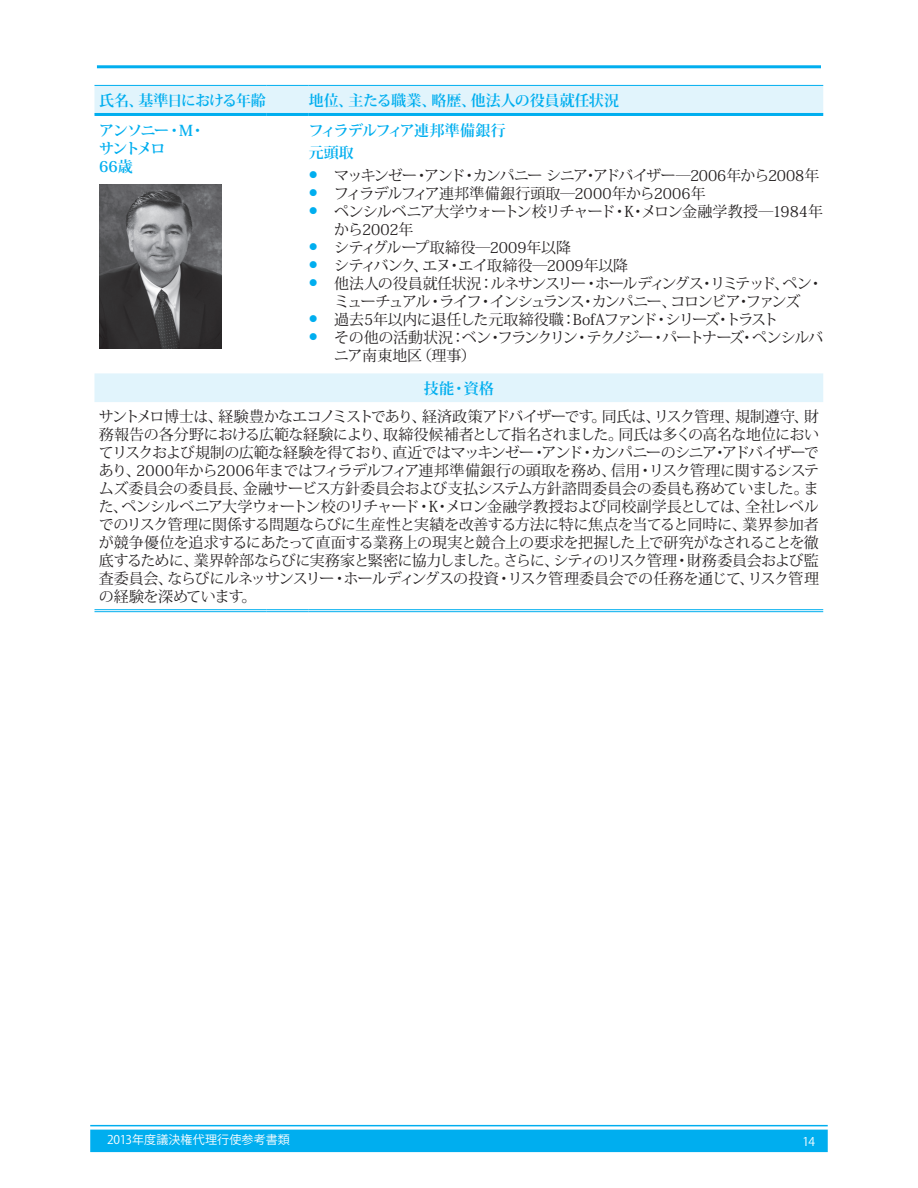
<style>
.page{position:relative;width:918px;height:1188px;background:#fff}
.page>*{position:absolute;margin:0;border:0;box-sizing:border-box;transform-origin:0 0}
.t1{font:15px/18px "Koz Min Pro";letter-spacing:-.045em;color:#231f20}
.t2{font:15px/18px "Koz Min Pro";letter-spacing:-.09em;color:#231f20;text-align:center}
.t3{font:15px "Koz Min Pro";letter-spacing:-.075em;color:#231f20}
.t4{font:15px "Koz Min Pro";letter-spacing:-.01em;color:#231f20}
.t5{font:700 15px "Koz Min Pro";letter-spacing:-.005em;color:#00aeef}
.t6{font:700 15px/22.2px "Koz Min Pro";letter-spacing:-.035em;color:#00aeef}
.t7{font:15px "Koz Min Pro";letter-spacing:-.005em;color:#231f20}
.t8{font:700 15px/18px "Koz Min Pro";letter-spacing:-.095em;color:#00aeef}
.t9{font:700 15px "Koz Min Pro";letter-spacing:-.06em;color:#00aeef}
.t10{font:12px "Koz Go Pro";letter-spacing:.005em;color:#fff}
.s1{color:#00aeef}
</style>
<div class="page">
<hr style="left:97px;top:65px;width:724px;height:3px;background:#00aeef">
<hr style="left:90px;top:1125px;width:738px;height:1px;background:#00aeef">
<div style="left:90px;top:1130px;width:738px;height:22px;background:#00aeef"></div>
<svg style="left:94px;top:86px;width:729px;height:316px"></svg>
<hr style="left:99px;top:85px;width:167px;height:1px;background:#00aeef">
<hr style="left:266px;top:85px;width:43px;height:1px;background:#00aeef">
<hr style="left:309px;top:85px;width:514px;height:1px;background:#00aeef">
<svg style="left:94px;top:113px;width:5px;height:3px"></svg>
<hr style="left:99px;top:113px;width:167px;height:3px;background:#00aeef">
<hr style="left:266px;top:113px;width:43px;height:3px;background:#00aeef">
<hr style="left:309px;top:113px;width:514px;height:3px;background:#00aeef">
<svg style="left:94px;top:609px;width:5px;height:3px"></svg>
<hr style="left:99px;top:609px;width:167px;height:1px;background:#00aeef">
<hr style="left:99px;top:611px;width:167px;height:1px;background:#00aeef">
<hr style="left:266px;top:609px;width:43px;height:1px;background:#00aeef">
<hr style="left:266px;top:611px;width:43px;height:1px;background:#00aeef">
<hr style="left:309px;top:609px;width:514px;height:1px;background:#00aeef">
<hr style="left:309px;top:611px;width:514px;height:1px;background:#00aeef">
<img style="left:99px;top:184px;width:122px;height:165px">
<svg style="left:318px;top:179px;width:12px;height:1px"></svg>
<svg style="left:318px;top:197px;width:12px;height:1px"></svg>
<svg style="left:318px;top:215px;width:12px;height:1px"></svg>
<svg style="left:318px;top:251px;width:12px;height:1px"></svg>
<svg style="left:318px;top:269px;width:12px;height:1px"></svg>
<svg style="left:318px;top:287px;width:12px;height:1px"></svg>
<svg style="left:318px;top:323px;width:12px;height:1px"></svg>
<svg style="left:318px;top:341px;width:12px;height:1px"></svg>
<p class="t9" style="left:99px;top:90px;width:168px">氏名、基準日における年齢</p>
<p class="t5" style="left:309px;top:90px;width:312px">地位、主たる職業、略歴、他法人の役員就任状況</p>
<p class="t8" style="left:99px;top:121px;width:108px">アンソニー・M・サントメロ<br>66歳</p>
<p class="t6" style="left:309px;top:119px;width:199px">フィラデルフィア連邦準備銀行元頭取</p>
<p class="t3" style="left:309px;top:165px;width:512px"><span class="s1">●</span> マッキンゼー・アンド・カンパニーシニア・アドバイザー―2006年から2008年</p>
<p class="t4" style="left:309px;top:183px;width:399px"><span class="s1">●</span> フィラデルフィア連邦準備銀行頭取―2000年から2006年</p>
<p class="t1" style="left:334px;top:202px;width:490px;text-indent:-26px"><span class="s1">●</span> ペンシルベニア大学ウォートン校リチャード・K・メロン金融学教授―1984年から2002年</p>
<p class="t7" style="left:309px;top:237px;width:264px"><span class="s1">●</span> シティグループ取締役―2009年以降</p>
<p class="t1" style="left:309px;top:256px;width:321px"><span class="s1">●</span> シティバンク、エヌ・エイ取締役―2009年以降</p>
<p class="t2" style="left:309px;top:274px;width:516px"><span class="s1">●</span> 他法人の役員就任状況：ルネサンスリー・ホールディングス・リミテッド、ペン・ミューチュアル・ライフ・インシュランス・カンパニー、コロンビア・ファンズ</p>
<p class="t1" style="left:309px;top:310px;width:471px"><span class="s1">●</span> 過去5年以内に退任した元取締役職：BofAファンド・シリーズ・トラスト</p>
<p class="t1" style="left:334px;top:328px;width:490px;text-indent:-26px"><span class="s1">●</span> その他の活動状況：ベン・フランクリン・テクノジー・パートナーズ・ペンシルバニア南東地区（理事）</p>
<p class="t6" style="left:424px;top:376px;width:72px">技能・資格</p>
<p class="t1" style="left:99px;top:407px;width:722px;text-align:justify">サントメロ博士は、経験豊かなエコノミストであり、経済政策アドバイザーです。同氏は、リスク管理、規制遵守、財務報告の各分野における広範な経験により、取締役候補者として指名されました。同氏は多くの高名な地位においてリスクおよび規制の広範な経験を得ており、直近ではマッキンゼー・アンド・カンパニーのシニア・アドバイザーであり、2000年から2006年まではフィラデルフィア連邦準備銀行の頭取を務め、信用・リスク管理に関するシステムズ委員会の委員長、金融サービス方針委員会および支払システム方針諮問委員会の委員も務めていました。また、ペンシルベニア大学ウォートン校のリチャード・K・メロン金融学教授および同校副学長としては、全社レベルでのリスク管理に関係する問題ならびに生産性と実績を改善する方法に特に焦点を当てると同時に、業界参加者が競争優位を追求するにあたって直面する業務上の現実と競合上の要求を把握した上で研究がなされることを徹底するために、業界幹部ならびに実務家と緊密に協力しました。さらに、シティのリスク管理・財務委員会および監査委員会、ならびにルネッサンスリー・ホールディングスの投資・リスク管理委員会での任務を通じて、リスク管理の経験を深めています。</p>
<p class="t10" style="left:107px;top:1132px;width:184px">2013年度議決権代理行使参考書類</p>
<p class="t10" style="left:802px;top:1133px;width:14px">14</p>
</div>
